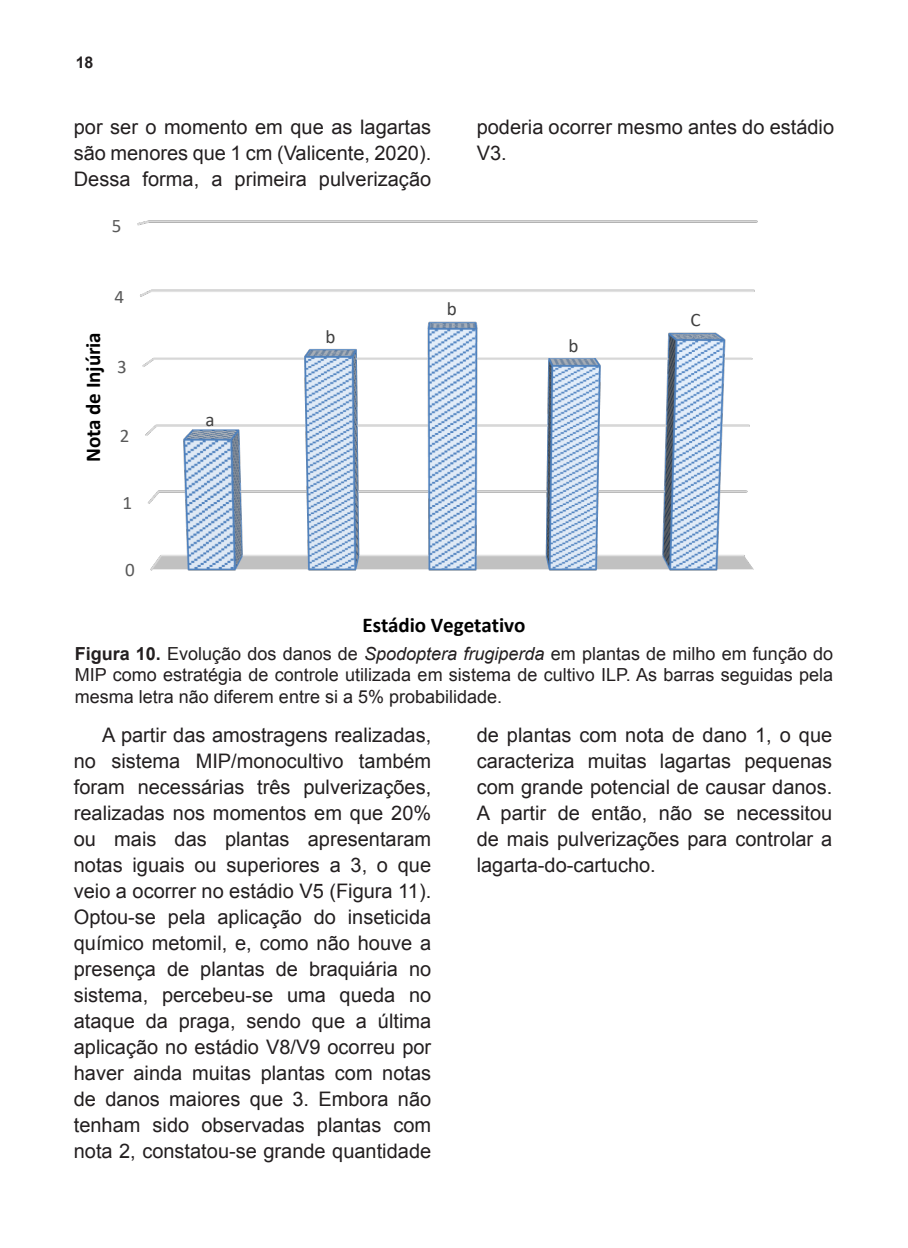
<style>
.page{position:relative;width:908px;height:1248px;background:#fff}
.page>*{position:absolute;margin:0;border:0;box-sizing:border-box;transform-origin:0 0}
.t1{font:700 21px "Calibri";letter-spacing:-.005em;color:#000}
.MIOLO{font:20px/26px "Arial";color:#231f20;text-align:justify}
.t2{font:19px "Calibri";color:#595959}
.t3{font:19px "Calibri";color:#404040}
.FIGURA_LEGENDA{font:18px/21.6px "Arial";color:#231f20;text-align:justify}
.t4{font:700 16px "Arial";color:#231f20}
.s1{font-weight:700}
.s2{font-style:italic}
</style>
<div class="page">
<img style="left:137px;top:220px;width:621px;height:351px">
<p class="t4" style="left:76px;top:52px;width:19px">18</p>
<p class="MIOLO" style="left:74px;top:114px;width:359px">por ser o momento em que as lagartas são menores que 1 cm (Valicente, 2020).<br>Dessa forma, a primeira pulverização</p>
<p class="MIOLO" style="left:476px;top:114px;width:359px">poderia ocorrer mesmo antes do estádio<br>V3.</p>
<p class="t2" style="left:112px;top:212px;width:11px">5</p>
<p class="t2" style="left:114px;top:283px;width:11px">4</p>
<p class="t1" style="left:78px;top:462px;width:131px;rotate:-90deg">Nota de Injúria</p>
<p class="t2" style="left:117px;top:353px;width:11px">3</p>
<p class="t2" style="left:120px;top:422px;width:11px">2</p>
<p class="t2" style="left:122px;top:489px;width:11px">1</p>
<p class="t2" style="left:125px;top:556px;width:11px">0</p>
<p class="t3" style="left:205px;top:406px;width:11px">a</p>
<p class="t3" style="left:325px;top:323px;width:12px">b</p>
<p class="t3" style="left:447px;top:296px;width:12px">b</p>
<p class="t3" style="left:568px;top:332px;width:12px">b</p>
<p class="t3" style="left:690px;top:307px;width:12px">C</p>
<p class="t1" style="left:362px;top:610px;width:164px">Estádio Vegetativo</p>
<p class="FIGURA_LEGENDA" style="left:75px;top:642px;width:759px"><span class="s1">Figura 10.</span> Evolução dos danos de <span class="s2">Spodoptera frugiperda</span> em plantas de milho em função do MIP como estratégia de controle utilizada em sistema de cultivo ILP. As barras seguidas pela mesma letra não diferem entre si a 5% probabilidade.</p>
<p class="MIOLO" style="left:74px;top:722px;width:359px;text-indent:28px">A partir das amostragens realizadas, no sistema MIP/monocultivo também foram necessárias três pulverizações, realizadas nos momentos em que 20% ou mais das plantas apresentaram notas iguais ou superiores a 3, o que veio a ocorrer no estádio V5 (Figura 11).<br>Optou-se pela aplicação do inseticida químico metomil, e, como não houve a presença de plantas de braquiária no sistema, percebeu-se uma queda no ataque da praga, sendo que a última aplicação no estádio V8/V9 ocorreu por haver ainda muitas plantas com notas de danos maiores que 3. Embora não tenham sido observadas plantas com nota 2, constatou-se grande quantidade</p>
<p class="MIOLO" style="left:476px;top:722px;width:357px">de plantas com nota de dano 1, o que caracteriza muitas lagartas pequenas com grande potencial de causar danos.<br>A partir de então, não se necessitou de mais pulverizações para controlar a lagarta-do-cartucho.</p>
</div>
